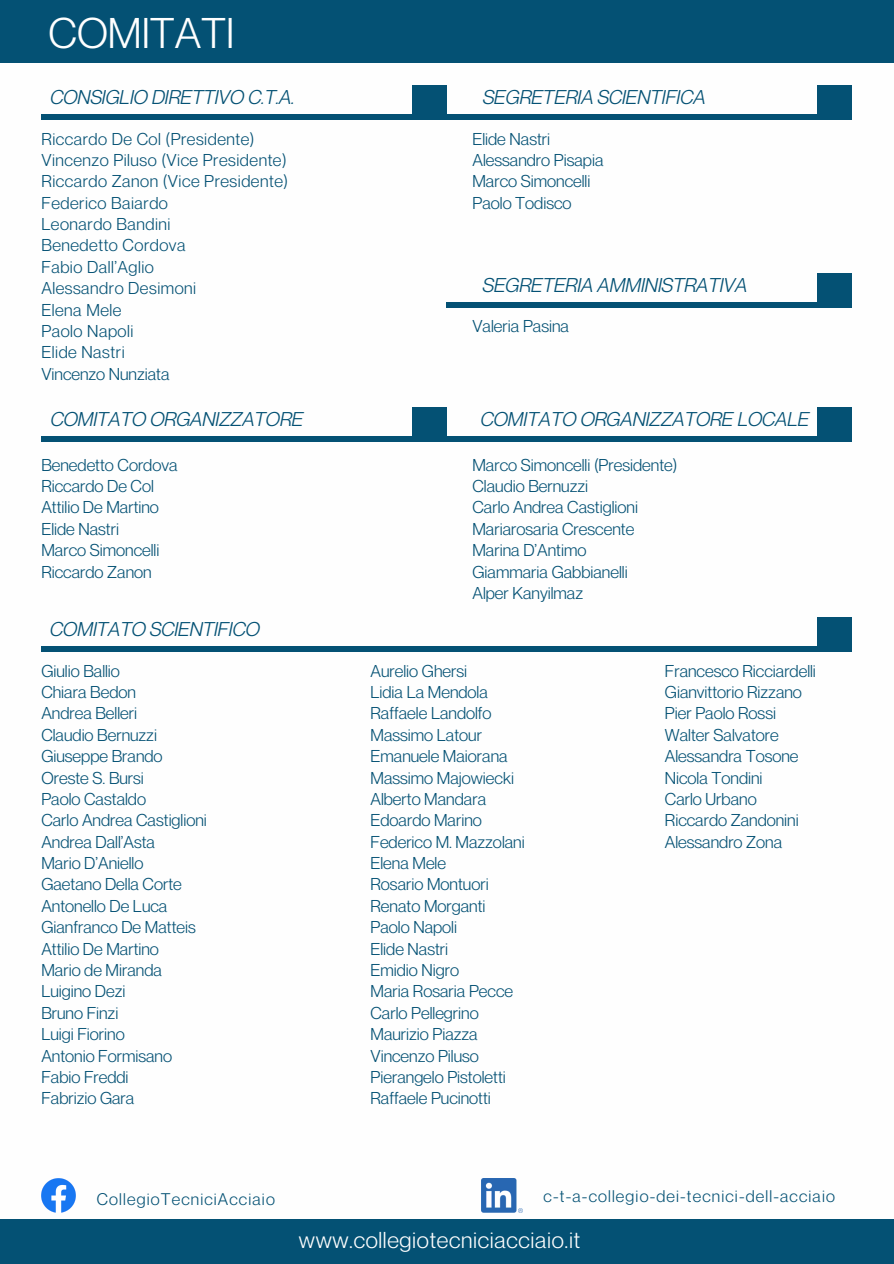
<style>
.page{position:relative;width:894px;height:1264px;background:#fff}
.page>*{position:absolute;margin:0;border:0;box-sizing:border-box;transform-origin:0 0}
.t1{font:42px "Neue Montreal";color:#fff}
.t2{font:22.5px "Neue Montreal";letter-spacing:.03em;color:#fefefe}
.t3{font:italic 19.5px "Neue Montreal";color:#045174}
.t4{font:16.8px "Neue Montreal";color:#045174}
.t5{font:16.8px "Neue Montreal";letter-spacing:.03em;color:#045174}
.t6{font:16.5px "Neue Montreal";letter-spacing:.07em;color:#045174}
</style>
<div class="page">
<div style="left:0;top:1218px;width:893px;height:45px;background:#045174"></div>
<img style="left:41px;top:1178px;width:34px;height:34px">
<img style="left:481px;top:1178px;width:41px;height:34px">
<div style="left:0;top:0;width:893px;height:62px;background:#045174"></div>
<div style="left:412px;top:86px;width:34px;height:34px;background:#045174"></div>
<div style="left:41px;top:114px;width:810px;height:6px;background:#045174"></div>
<div style="left:446px;top:302px;width:405px;height:5px;background:#045174"></div>
<div style="left:41px;top:436px;width:810px;height:5px;background:#045174"></div>
<div style="left:41px;top:646px;width:810px;height:6px;background:#045174"></div>
<div style="left:817px;top:86px;width:34px;height:34px;background:#045174"></div>
<div style="left:817px;top:273px;width:34px;height:35px;background:#045174"></div>
<div style="left:412px;top:407px;width:34px;height:34px;background:#045174"></div>
<div style="left:817px;top:407px;width:34px;height:34px;background:#045174"></div>
<div style="left:817px;top:617px;width:34px;height:35px;background:#045174"></div>
<p class="t1" style="left:48px;top:8px;width:187px">COMITATI</p>
<p class="t3" style="left:50px;top:85px;width:245px">CONSIGLIO DIRETTIVO C.T.A.</p>
<h3 class="t3" style="left:483px;top:85px;width:224px">SEGRETERIA SCIENTIFICA</h3>
<p class="t4" style="left:472px;top:128px;width:79px">Elide Nastri</p>
<h3 class="t4" style="left:472px;top:149px;width:132px">Alessandro Pisapia</h3>
<h3 class="t4" style="left:472px;top:171px;width:119px">Marco Simoncelli</h3>
<p class="t4" style="left:472px;top:192px;width:100px">Paolo Todisco</p>
<p class="t5" style="left:41px;top:128px;width:214px">Riccardo De Col (Presidente)</p>
<p class="t5" style="left:41px;top:149px;width:247px">Vincenzo Piluso (Vice Presidente)</p>
<p class="t5" style="left:41px;top:171px;width:248px">Riccardo Zanon (Vice Presidente)</p>
<p class="t5" style="left:41px;top:192px;width:128px">Federico Baiardo</p>
<p class="t5" style="left:41px;top:214px;width:131px">Leonardo Bandini</p>
<p class="t5" style="left:41px;top:235px;width:146px">Benedetto Cordova</p>
<p class="t5" style="left:41px;top:256px;width:114px">Fabio Dall’Aglio</p>
<p class="t5" style="left:41px;top:278px;width:156px">Alessandro Desimoni</p>
<p class="t5" style="left:41px;top:299px;width:82px">Elena Mele</p>
<p class="t5" style="left:41px;top:320px;width:94px">Paolo Napoli</p>
<p class="t5" style="left:41px;top:342px;width:85px">Elide Nastri</p>
<p class="t4" style="left:41px;top:363px;width:130px">Vincenzo Nunziata</p>
<p class="t3" style="left:482px;top:273px;width:266px">SEGRETERIA AMMINISTRATIVA</p>
<p class="t4" style="left:472px;top:316px;width:98px">Valeria Pasina</p>
<p class="t3" style="left:51px;top:407px;width:254px">COMITATO ORGANIZZATORE</p>
<p class="t4" style="left:41px;top:454px;width:138px">Benedetto Cordova</p>
<p class="t4" style="left:41px;top:475px;width:114px">Riccardo De Col</p>
<p class="t4" style="left:41px;top:497px;width:119px">Attilio De Martino</p>
<p class="t4" style="left:41px;top:518px;width:79px">Elide Nastri</p>
<p class="t4" style="left:41px;top:540px;width:119px">Marco Simoncelli</p>
<p class="t4" style="left:41px;top:561px;width:112px">Riccardo Zanon</p>
<p class="t3" style="left:50px;top:617px;width:211px">COMITATO SCIENTIFICO</p>
<p class="t4" style="left:41px;top:660px;width:80px">Giulio Ballio</p>
<p class="t4" style="left:41px;top:681px;width:96px">Chiara Bedon</p>
<p class="t4" style="left:41px;top:703px;width:97px">Andrea Belleri</p>
<p class="t4" style="left:41px;top:724px;width:117px">Claudio Bernuzzi</p>
<p class="t4" style="left:41px;top:745px;width:123px">Giuseppe Brando</p>
<p class="t4" style="left:41px;top:767px;width:104px">Oreste S. Bursi</p>
<p class="t4" style="left:41px;top:788px;width:106px">Paolo Castaldo</p>
<p class="t4" style="left:41px;top:810px;width:167px">Carlo Andrea Castiglioni</p>
<p class="t4" style="left:41px;top:831px;width:115px">Andrea Dall’Asta</p>
<p class="t4" style="left:41px;top:852px;width:103px">Mario D’Aniello</p>
<p class="t4" style="left:41px;top:874px;width:142px">Gaetano Della Corte</p>
<p class="t4" style="left:41px;top:895px;width:127px">Antonello De Luca</p>
<p class="t4" style="left:41px;top:916px;width:156px">Gianfranco De Matteis</p>
<p class="t4" style="left:41px;top:938px;width:119px">Attilio De Martino</p>
<p class="t4" style="left:41px;top:959px;width:122px">Mario de Miranda</p>
<p class="t4" style="left:41px;top:981px;width:85px">Luigino Dezi</p>
<p class="t4" style="left:41px;top:1002px;width:78px">Bruno Finzi</p>
<p class="t4" style="left:41px;top:1023px;width:85px">Luigi Fiorino</p>
<p class="t4" style="left:41px;top:1045px;width:132px">Antonio Formisano</p>
<p class="t4" style="left:41px;top:1066px;width:89px">Fabio Freddi</p>
<p class="t4" style="left:41px;top:1087px;width:94px">Fabrizio Gara</p>
<p class="t3" style="left:480px;top:407px;width:330px">COMITATO ORGANIZZATORE LOCALE</p>
<p class="t4" style="left:472px;top:454px;width:206px">Marco Simoncelli (Presidente)</p>
<p class="t4" style="left:472px;top:475px;width:117px">Claudio Bernuzzi</p>
<h3 class="t4" style="left:472px;top:497px;width:167px">Carlo Andrea Castiglioni</h3>
<p class="t4" style="left:472px;top:518px;width:163px">Mariarosaria Crescente</p>
<p class="t4" style="left:472px;top:540px;width:115px">Marina D’Antimo</p>
<p class="t4" style="left:472px;top:561px;width:157px">Giammaria Gabbianelli</p>
<p class="t4" style="left:472px;top:582px;width:112px">Alper Kanyilmaz</p>
<p class="t4" style="left:370px;top:660px;width:98px">Aurelio Ghersi</p>
<p class="t4" style="left:370px;top:681px;width:119px">Lidia La Mendola</p>
<p class="t4" style="left:370px;top:703px;width:122px">Raffaele Landolfo</p>
<p class="t4" style="left:370px;top:724px;width:113px">Massimo Latour</p>
<p class="t4" style="left:370px;top:745px;width:139px">Emanuele Maiorana</p>
<p class="t4" style="left:370px;top:767px;width:145px">Massimo Majowiecki</p>
<p class="t4" style="left:370px;top:788px;width:117px">Alberto Mandara</p>
<p class="t4" style="left:370px;top:810px;width:113px">Edoardo Marino</p>
<p class="t4" style="left:370px;top:831px;width:156px">Federico M. Mazzolani</p>
<p class="t4" style="left:370px;top:852px;width:77px">Elena Mele</p>
<p class="t4" style="left:370px;top:874px;width:120px">Rosario Montuori</p>
<p class="t4" style="left:370px;top:895px;width:116px">Renato Morganti</p>
<p class="t4" style="left:370px;top:916px;width:88px">Paolo Napoli</p>
<p class="t4" style="left:370px;top:938px;width:79px">Elide Nastri</p>
<p class="t4" style="left:370px;top:959px;width:90px">Emidio Nigro</p>
<p class="t4" style="left:370px;top:981px;width:144px">Maria Rosaria Pecce</p>
<p class="t4" style="left:370px;top:1002px;width:110px">Carlo Pellegrino</p>
<p class="t4" style="left:370px;top:1023px;width:109px">Maurizio Piazza</p>
<p class="t4" style="left:370px;top:1045px;width:110px">Vincenzo Piluso</p>
<p class="t4" style="left:370px;top:1066px;width:137px">Pierangelo Pistoletti</p>
<p class="t4" style="left:370px;top:1087px;width:122px">Raffaele Pucinotti</p>
<p class="t4" style="left:664px;top:660px;width:152px">Francesco Ricciardelli</p>
<p class="t4" style="left:664px;top:681px;width:138px">Gianvittorio Rizzano</p>
<p class="t4" style="left:664px;top:703px;width:113px">Pier Paolo Rossi</p>
<p class="t4" style="left:664px;top:724px;width:115px">Walter Salvatore</p>
<p class="t4" style="left:664px;top:745px;width:135px">Alessandra Tosone</p>
<p class="t4" style="left:664px;top:767px;width:99px">Nicola Tondini</p>
<p class="t4" style="left:664px;top:788px;width:93px">Carlo Urbano</p>
<p class="t4" style="left:664px;top:810px;width:135px">Riccardo Zandonini</p>
<h2 class="t4" style="left:664px;top:831px;width:119px">Alessandro Zona</h2>
<h3 class="t6" style="left:97px;top:1188px;width:179px">CollegioTecniciAcciaio</h3>
<p class="t6" style="left:543px;top:1186px;width:293px">c-t-a-collegio-dei-tecnici-dell-acciaio</p>
<h1 class="t2" style="left:299px;top:1225px;width:283px">www.collegiotecniciacciaio.it</h1>
</div>
